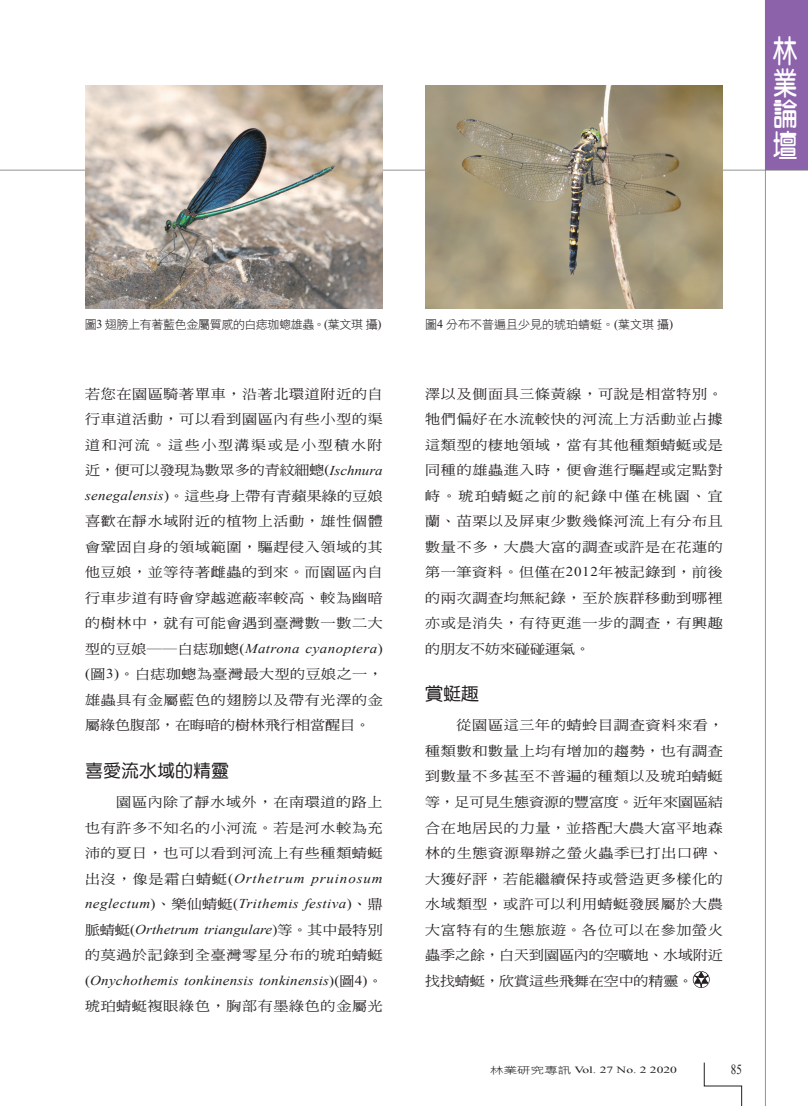
<style>
.page{position:relative;width:808px;height:1106px;background:#fff}
.page>*{position:absolute;margin:0;border:0;box-sizing:border-box;transform-origin:0 0}
.t1{font:31.5px/31.5px "DF Yuan W7 WINP BF";color:#fff;text-align:justify;scale:.77 1}
._02-內文中標標準{font:18px "DF Yuan W5 WINP BF";color:#231f20}
.t2{font:13.8px "Times New Roman";color:#231f20;scale:.8 1}
._01內文{font:13.5px/25.5px "DF Ming W5 WINP BF";letter-spacing:.045em;color:#231f20;text-align:justify;scale:1.11 1}
._06圖說{font:12px "DF Hei W3 WINP BF";letter-spacing:-.025em;color:#231f20}
._06圖說-2{font:12px "DF Hei W3 WINP BF";color:#231f20}
.t3{font:9.45px "Times New Roman";color:#231f20;scale:1.43 1}
.s1{font-family:"Times New Roman"}
.s2{font-family:"Times New Roman";font-style:italic}
.s3{font-family:"DF Hei W3 WINP BF"}
</style>
<div class="page">
<hr style="left:0;top:170px;width:808px;height:1px;background:#6c6d70">
<hr style="left:765px;top:0;width:1px;height:1106px;background:#6c6d70">
<svg style="left:704px;top:1062px;width:38px;height:44px"></svg>
<div style="left:766px;top:0;width:42px;height:170px;background:#8c62aa"></div>
<svg style="left:693px;top:971px;width:17px;height:17px"></svg>
<img style="left:85px;top:85px;width:298px;height:223px">
<img style="left:425px;top:85px;width:298px;height:223px">
<h1 class="t1" style="left:773px;top:35px;width:32px">林業論壇</h1>
<p class="_06圖說" style="left:85px;top:318px;width:298px">圖<span class="s1">3</span> 翅膀上有著藍色金屬質感的白痣珈蟌雄蟲。<span class="s1">(</span>葉文琪攝<span class="s1">)</span></p>
<p class="_06圖說-2" style="left:425px;top:318px;width:249px">圖<span class="s1">4</span> 分布不普遍且少見的琥珀蜻蜓。<span class="s1">(</span>葉文琪攝<span class="s1">)</span></p>
<p class="_01內文" style="left:85px;top:381px;width:270px">若您在園區騎著單車，沿著北環道附近的自行車道活動，可以看到園區內有些小型的渠道和河流。這些小型溝渠或是小型積水附近，便可以發現為數眾多的青紋細蟌<span class="s1">(</span><span class="s2">Ischnura senegalensis</span><span class="s1">)</span>。這些身上帶有青蘋果綠的豆娘喜歡在靜水域附近的植物上活動，雄性個體會鞏固自身的領域範圍，驅趕侵入領域的其他豆娘，並等待著雌蟲的到來。而園區內自行車步道有時會穿越遮蔽率較高、較為幽暗的樹林中，就有可能會遇到臺灣數一數二大型的豆娘――白痣珈蟌<span class="s1">(</span><span class="s2">Matrona cyanoptera</span><span class="s1">) (</span>圖<span class="s1">3)</span>。白痣珈蟌為臺灣最大型的豆娘之一，雄蟲具有金屬藍色的翅膀以及帶有光澤的金屬綠色腹部，在晦暗的樹林飛行相當醒目。</p>
<p class="_02-內文中標標準" style="left:85px;top:761px;width:145px">喜愛流水域的精靈</p>
<p class="_01內文" style="left:85px;top:789px;width:270px;text-indent:31px">園區內除了靜水域外，在南環道的路上也有許多不知名的小河流。若是河水較為充沛的夏日，也可以看到河流上有些種類蜻蜓出沒，像是霜白蜻蜓<span class="s1">(</span><span class="s2">Orthetrum pruinosum neglectum</span><span class="s1">)</span>、樂仙蜻蜓<span class="s1">(</span><span class="s2">Trithemis festiva</span><span class="s1">)</span>、鼎脈蜻蜓<span class="s1">(</span><span class="s2">Orthetrum triangulare</span><span class="s1">)</span>等。其中最特別的莫過於記錄到全臺灣零星分布的琥珀蜻蜓<span class="s1">(</span><span class="s2">Onychothemis tonkinensis tonkinensis</span><span class="s1">)(</span>圖<span class="s1">4)</span>。琥珀蜻蜓複眼綠色，胸部有墨綠色的金屬光</p>
<p class="_01內文" style="left:425px;top:381px;width:270px">澤以及側面具三條黃線，可說是相當特別。牠們偏好在水流較快的河流上方活動並占據這類型的棲地領域，當有其他種類蜻蜓或是同種的雄蟲進入時，便會進行驅趕或定點對峙。琥珀蜻蜓之前的紀錄中僅在桃園、宜蘭、苗栗以及屏東少數幾條河流上有分布且數量不多，大農大富的調查或許是在花蓮的第一筆資料。但僅在<span class="s1">2012</span>年被記錄到，前後的兩次調查均無紀錄，至於族群移動到哪裡亦或是消失，有待更進一步的調查，有興趣的朋友不妨來碰碰運氣。</p>
<p class="_02-內文中標標準" style="left:425px;top:685px;width:55px">賞蜓趣</p>
<p class="_01內文" style="left:425px;top:712px;width:270px;text-indent:31px">從園區這三年的蜻蛉目調查資料來看，種類數和數量上均有增加的趨勢，也有調查到數量不多甚至不普遍的種類以及琥珀蜻蜓等，足可見生態資源的豐富度。近年來園區結合在地居民的力量，並搭配大農大富平地森林的生態資源舉辦之螢火蟲季已打出口碑、大獲好評，若能繼續保持或營造更多樣化的水域類型，或許可以利用蜻蜓發展屬於大農大富特有的生態旅遊。各位可以在參加螢火蟲季之餘，白天到園區內的空曠地、水域附近找找蜻蜓，欣賞這些飛舞在空中的精靈。</p>
<p class="t3" style="left:490px;top:1063px;width:132px"><span class="s3">林業研究專訊</span> Vol. 27 No. 2 2020</p>
<p class="t2" style="left:731px;top:1060px;width:15px">85</p>
</div>
